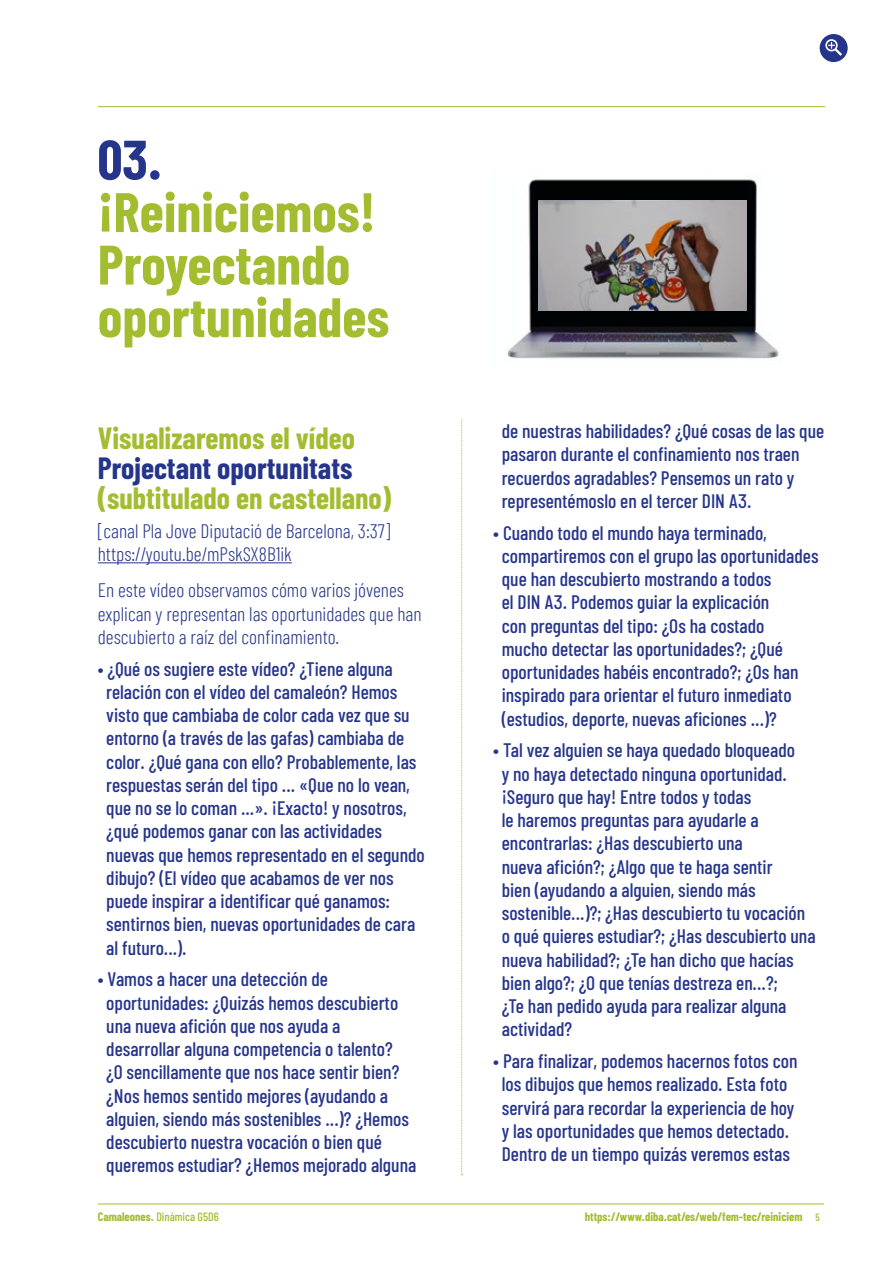
<style>
.page{position:relative;width:893px;height:1263px;background:#fff}
.page>*{position:absolute;margin:0;border:0;box-sizing:border-box;transform-origin:0 0}
.t1{font:700 55.5px/52.5px "Barlow Condensed";color:#a3bd30}
.t2{font:700 55.5px "Barlow Condensed";color:#26358c}
.t3{font:700 30px "Barlow Condensed";color:#a3bd30}
.t4{font:700 30px "Barlow Condensed";color:#26358c}
.t5{font:500 19.5px/23.2px "Barlow Condensed";color:#26358c}
.t6{font:300 19.5px/23.2px "Barlow Condensed";color:#26358c}
.t7{font:700 12px "Barlow Condensed";color:#a3bd30}
.t8{font:500 12px "Barlow Condensed";color:#a3bd30}
.s1{font-weight:700}
.s2{font-weight:500;font-size:10.5px}
</style>
<div class="page">
<hr style="left:98px;top:1203px;width:726px;height:1px;background:#a3bd30">
<svg style="left:461px;top:418px;width:2px;height:757px"></svg>
<div style="left:820px;top:34px;width:28px;height:28px;background:#26358c;border-radius:50%"></div>
<svg style="left:825px;top:39px;width:17px;height:17px"></svg>
<hr style="left:98px;top:106px;width:727px;height:1px;background:#a3bd30">
<hr style="left:98px;top:562px;width:194px;height:1px;background:#26358c">
<img style="left:507px;top:179px;width:272px;height:180px">
<img style="left:539px;top:201px;width:207px;height:109px">
<h1 class="t2" style="left:98px;top:125px;width:66px">03.</h1>
<h1 class="t1" style="left:98px;top:184px;width:293px">¡Reiniciemos!<br>Proyectando oportunidades</h1>
<h2 class="t3" style="left:98px;top:419px;width:259px">Visualizaremos el vídeo</h2>
<h2 class="t4" style="left:98px;top:449px;width:256px">Projectant oportunitats</h2>
<h2 class="t3" style="left:98px;top:479px;width:295px">(subtitulado en castellano)</h2>
<p class="t6" style="left:98px;top:521px;width:294px">[canal Pla Jove Diputació de Barcelona, 3:37] https://youtu.be/mPskSX8B1ik</p>
<p class="t6" style="left:98px;top:580px;width:325px">En este vídeo observamos cómo varios jóvenes explican y representan las oportunidades que han descubierto a raíz del confinamiento.</p>
<p class="t5" style="left:106px;top:656px;width:320px;text-indent:-9px">• ¿Qué os sugiere este vídeo? ¿Tiene alguna relación con el vídeo del camaleón? Hemos visto que cambiaba de color cada vez que su entorno (a través de las gafas) cambiaba de color. ¿Qué gana con ello? Probablemente, las respuestas serán del tipo ... «Que no lo vean, que no se lo coman ...». ¡Exacto! y nosotros, ¿qué podemos ganar con las actividades nuevas que hemos representado en el segundo dibujo? (El vídeo que acabamos de ver nos puede inspirar a identificar qué ganamos: sentirnos bien, nuevas oportunidades de cara al futuro...).</p>
<p class="t5" style="left:106px;top:967px;width:312px;text-indent:-9px">• Vamos a hacer una detección de oportunidades: ¿Quizás hemos descubierto una nueva afición que nos ayuda a desarrollar alguna competencia o talento?<br>¿O sencillamente que nos hace sentir bien? ¿Nos hemos sentido mejores (ayudando a alguien, siendo más sostenibles ...)? ¿Hemos descubierto nuestra vocación o bien qué queremos estudiar? ¿Hemos mejorado alguna</p>
<p class="t5" style="left:502px;top:419px;width:324px">de nuestras habilidades? ¿Qué cosas de las que pasaron durante el confinamiento nos traen recuerdos agradables? Pensemos un rato y representémoslo en el tercer DIN A3.</p>
<p class="t5" style="left:502px;top:520px;width:318px;text-indent:-9px">• Cuando todo el mundo haya terminado, compartiremos con el grupo las oportunidades que han descubierto mostrando a todos<br>el DIN A3. Podemos guiar la explicación<br>con preguntas del tipo: ¿Os ha costado<br>mucho detectar las oportunidades?; ¿Qué oportunidades habéis encontrado?; ¿Os han inspirado para orientar el futuro inmediato (estudios, deporte, nuevas aficiones ...)?</p>
<p class="t5" style="left:502px;top:738px;width:315px;text-indent:-9px">• Tal vez alguien se haya quedado bloqueado<br>y no haya detectado ninguna oportunidad. ¡Seguro que hay! Entre todos y todas<br>le haremos preguntas para ayudarle a encontrarlas: ¿Has descubierto una<br>nueva afición?; ¿Algo que te haga sentir<br>bien (ayudando a alguien, siendo más sostenible...)?; ¿Has descubierto tu vocación o qué quieres estudiar?; ¿Has descubierto una nueva habilidad?; ¿Te han dicho que hacías bien algo?; ¿O que tenías destreza en...?;<br>¿Te han pedido ayuda para realizar alguna actividad?</p>
<p class="t5" style="left:493px;top:1049px;width:306px;text-align:center">• Para finalizar, podemos hacernos fotos con los dibujos que hemos realizado. Esta foto servirá para recordar la experiencia de hoy y las oportunidades que hemos detectado.<br>Dentro de un tiempo quizás veremos estas</p>
<p class="t8" style="left:98px;top:1209px;width:122px"><span class="s1">Camaleones.</span> Dinámica G5D6</p>
<p class="t7" style="left:585px;top:1209px;width:237px">https://www.diba.cat/es/web/fem-tec/reiniciem <span class="s2">5</span></p>
</div>
